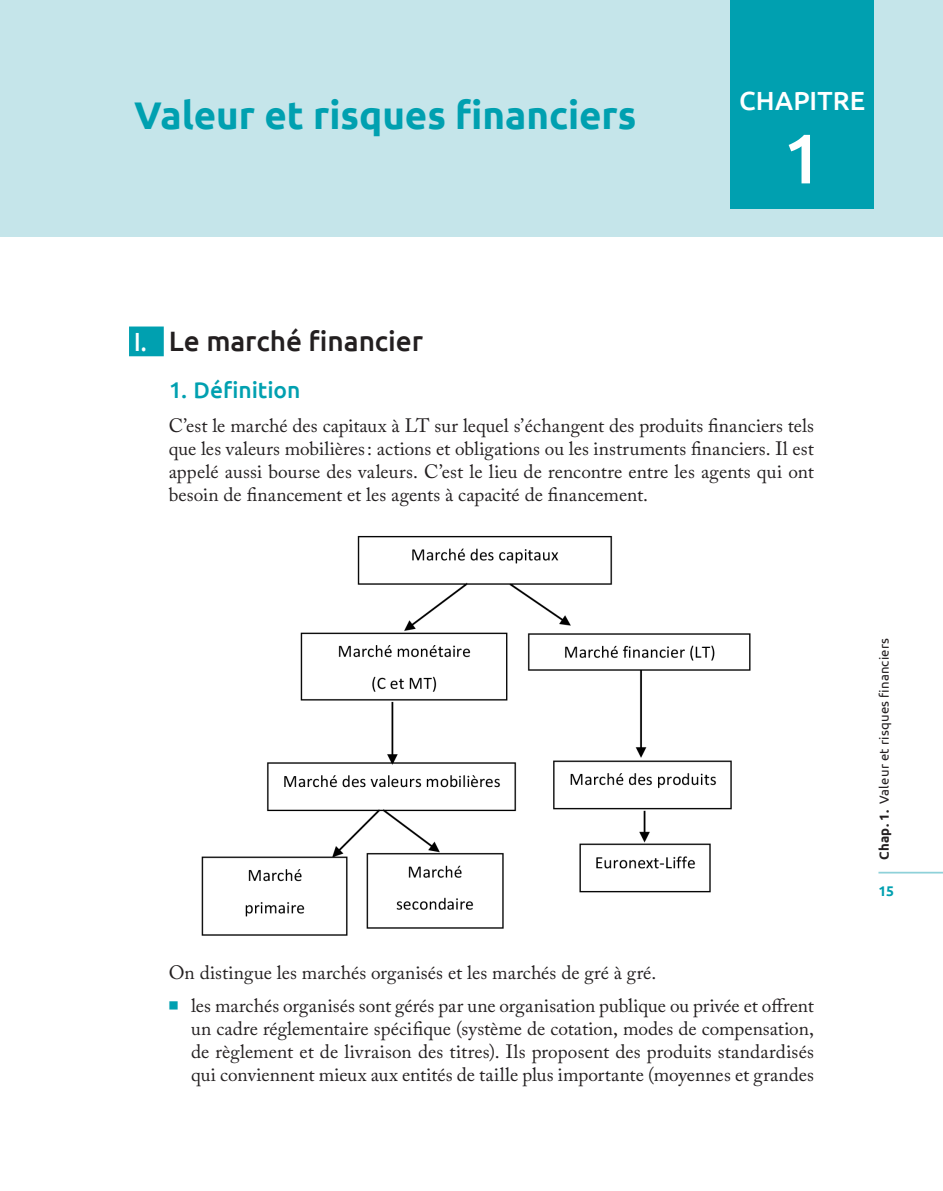
<style>
.page{position:relative;width:943px;height:1191px;background:#fff}
.page>*{position:absolute;margin:0;border:0;box-sizing:border-box;transform-origin:0 0}
.t1{font:500 70px "Ubuntu";color:#fff}
.t2{font:700 38.5px "Ubuntu";color:#00a0b0}
.t3{font:500 28px "Ubuntu";letter-spacing:-.005em;color:#231f20}
.t4{font:500 26.25px "Ubuntu";letter-spacing:.005em;color:#fff}
.t5{font:500 22.75px "Ubuntu";color:#00a0b0}
.t6{font:19.25px/23.1px "Adobe Caslon Pro";color:#231f20;text-align:justify}
.t7{font:700 14px "Ubuntu";color:#00a0b0}
.t8{font:13.12px "Ubuntu";letter-spacing:.02em;color:#231f20}
.s1{font-size:26.25px;color:#fff}
.s2{font-weight:700}
</style>
<div class="page">
<hr style="left:878px;top:871px;width:65px;height:2px;background:#8ed1d9">
<div style="left:0;top:0;width:943px;height:237px;background:#c5e5ea"></div>
<div style="left:730px;top:0;width:144px;height:208px;background:#00a0b0"></div>
<div style="left:129px;top:326px;width:35px;height:30px;background:#00a0b0"></div>
<img style="left:201px;top:535px;width:550px;height:401px">
<h2 class="t2" style="left:134px;top:92px;width:504px">Valeur et risques financiers</h2>
<h3 class="t4" style="left:739px;top:84px;width:127px">CHAPITRE</h3>
<h1 class="t1" style="left:782px;top:114px;width:41px">1</h1>
<h3 class="t3" style="left:134px;top:324px;width:290px"><span class="s1">I.</span> Le marché financier</h3>
<p class="t5" style="left:169px;top:376px;width:133px">1. Définition</p>
<p class="t6" style="left:169px;top:413px;width:647px">C’est le marché des capitaux à LT sur lequel s’échangent des produits financiers tels que les valeurs mobilières: actions et obligations ou les instruments financiers. Il est appelé aussi bourse des valeurs. C’est le lieu de rencontre entre les agents qui ont besoin de financement et les agents à capacité de financement.</p>
<p class="t6" style="left:191px;top:955px;width:624px;line-height:33.1px;text-indent:-22px">On distingue les marchés organisés et les marchés de gré à gré.<br>les marchés organisés sont gérés par une organisation publique ou privée et offrent</p>
<p class="t6" style="left:191px;top:1016px;width:624px">un cadre réglementaire spécifique (système de cotation, modes de compensation, de règlement et de livraison des titres). Ils proposent des produits standardisés qui conviennent mieux aux entités de taille plus importante (moyennes et grandes</p>
<p class="t8" style="left:876px;top:860px;width:224px;rotate:-90deg"><span class="s2">Chap. 1.</span> Valeur et risques financiers</p>
<p class="t7" style="left:878px;top:882px;width:17px">15</p>
</div>
